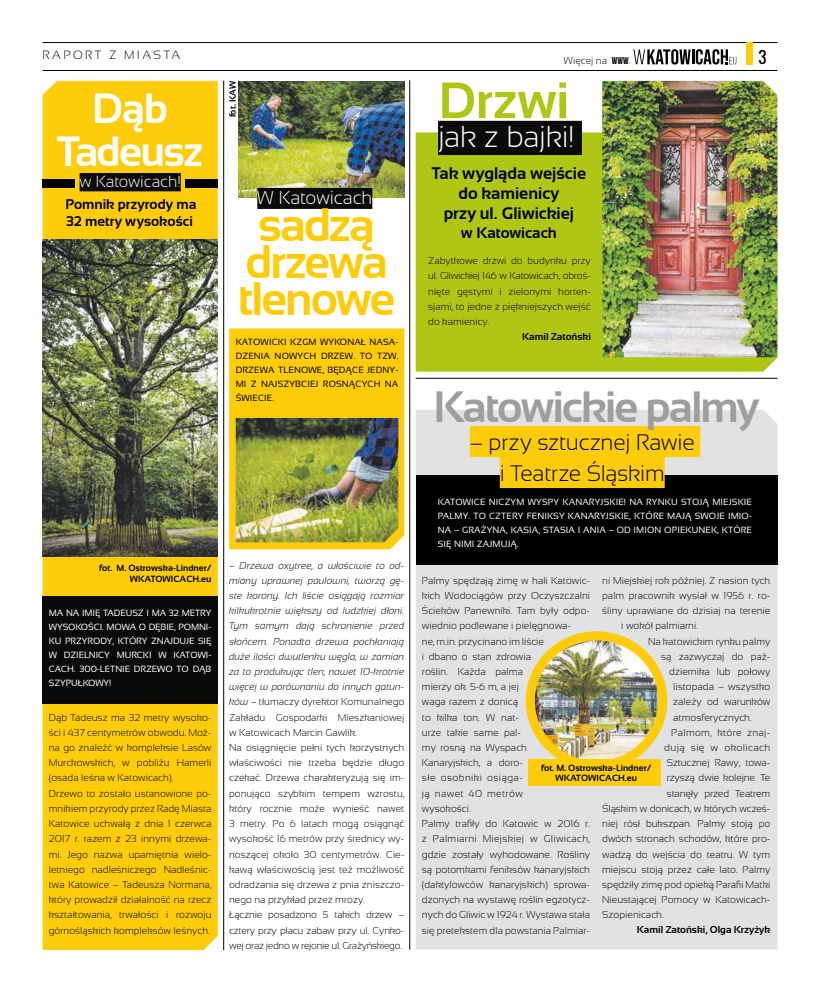
<style>
.page{position:relative;width:820px;height:993px;background:#fff}
.page>*{position:absolute;margin:0;border:0;box-sizing:border-box;transform-origin:0 0}
.t1{font:700 51.1px "Sansation";color:#adc714}
.t2{font:700 46.9px/37.3px "Sansation";color:#fecc0b;text-align:center}
.t3{font:700 43.9px "Sansation";color:#9c9e9f}
.t4{font:700 42.2px/43.1px "Sansation";color:#fff;text-align:center}
.t5{font:300 30.1px "Sansation";letter-spacing:-.01em;color:#fff}
.t6{font:300 22.4px/30.9px "Sansation";letter-spacing:-.01em;color:#000;text-align:center}
.t7{font:300 18.5px "Sansation";letter-spacing:-.01em;color:#fff}
.t8{font:17px "Oswald";color:#000}
.t9{font:700 16.8px/20.1px "Sansation";letter-spacing:-.005em;color:#000;text-align:center}
.t10{font:300 16.1px "Sansation";letter-spacing:-.005em;color:#fff}
.t11{font:700 15.3px "Sansation";color:#000}
.t12{font:700 14px/16.9px "Sansation";letter-spacing:-.005em;color:#000}
.t13{font:300 12px "Sansation";letter-spacing:.2em;color:#000}
.t14{font:300 10px/15.2px "Sansation";color:#000}
.t15{font:700 10px "Sansation";color:#000}
.t16{font:300 10px "Sansation";letter-spacing:.03em;color:#000}
.t17{font:9px/14px "Sansation";letter-spacing:.01em;color:#fff;text-align:justify}
.t18{font:9px/14px "Sansation";letter-spacing:.01em;color:#000;text-align:justify}
.t19{font:700 9px/10.8px "Sansation";color:#000}
.s1{font-family:"Bebas Neue";font-weight:400}
.s2{font-style:italic}
</style>
<div class="page">
<hr style="left:43px;top:42px;width:734px;height:1px;background:#000">
<svg style="left:633px;top:49px;width:103px;height:15px"></svg>
<hr style="left:43px;top:70px;width:734px;height:1px;background:#000">
<div style="left:746px;top:43px;width:6px;height:22px;background:#fecc0b"></div>
<div style="left:43px;top:81px;width:175px;height:868px;background:#fecc0b"></div>
<hr style="left:223px;top:81px;width:1px;height:868px;background:#000">
<div style="left:416px;top:410px;width:361px;height:539px;background:#e1e2e3"></div>
<div style="left:415px;top:475px;width:362px;height:89px;background:#000"></div>
<div style="left:415px;top:132px;width:362px;height:239px;background:#adc714"></div>
<img style="left:530px;top:636px;width:132px;height:129px">
<div style="left:525px;top:631px;width:142px;height:138px;border:9px solid #fecc0b;border-radius:50%"></div>
<div style="left:528px;top:759px;width:132px;height:26px;background:#fecc0b"></div>
<div style="left:43px;top:596px;width:175px;height:107px;background:#0a0a0b"></div>
<div style="left:229px;top:328px;width:175px;height:221px;background:#fecc0b"></div>
<img style="left:239px;top:81px;width:165px;height:117px">
<img style="left:602px;top:81px;width:175px;height:276px">
<hr style="left:409px;top:80px;width:1px;height:869px;background:#000">
<hr style="left:415px;top:378px;width:362px;height:1px;background:#000">
<div style="left:80px;top:173px;width:101px;height:18px;background:#0a0a0b"></div>
<div style="left:43px;top:179px;width:32px;height:8px;background:#000"></div>
<div style="left:185px;top:179px;width:33px;height:8px;background:#000"></div>
<img style="left:43px;top:239px;width:175px;height:317px">
<div style="left:257px;top:188px;width:115px;height:21px;background:#0a0a0b"></div>
<img style="left:236px;top:418px;width:162px;height:124px">
<div style="left:438px;top:121px;width:143px;height:34px;background:#0a0a0b"></div>
<div style="left:469px;top:426px;width:231px;height:31px;background:#fecc0b"></div>
<div style="left:499px;top:457px;width:165px;height:31px;background:#fecc0b"></div>
<p class="t13" style="left:43px;top:48px;width:52px">Ra port</p>
<p class="t13" style="left:109px;top:48px;width:44px">z miasta</p>
<h3 class="t4" style="left:57px;top:87px;width:147px">Dąb<br>Tadeusz</h3>
<h3 class="t10" style="left:80px;top:173px;width:103px">w Katowicach!</h3>
<h3 class="t12" style="left:66px;top:195px;width:132px">Pomnik przyrody ma<br>32 metry wysokości</h3>
<p class="t19" style="left:130px;top:562px;width:83px;text-indent:-31px">fot. M. Ostrowska-Lindner/<br>WKATOWICAC</p>
<p class="t19" style="left:192px;top:573px;width:20px">H.eu</p>
<p class="t17" style="left:49px;top:605px;width:164px">MA NA IM IĘ TADEUSZ I MA 32 M ETRY WYSOKOŚCI. MOWA O DĘBIE, POM NI-KU PRZYRODY, KTÓRY ZNAJDUJE SIĘ W DZIELNICY MURCKI W KATOWI-CACH. 300-LETNIE DRZEWO TO DĄB SZYPUŁKOWY!</p>
<p class="t14" style="left:49px;top:709px;width:164px">Dąb Tadeusz ma 32 metry wysoko&shy;ści i 437 centymetrów obwodu. Moż&shy;na go znaleźć w kompleksie Lasów Murckowskich, w pobliżu Hamerli (osada leśna w Katowicach).<br>Drzewo to zostało ustanowione po&shy;mnikiem przyrody przez Radę Miasta Katowice uchwałą z dnia 1 czerwca 2017 r. razem z 23 innymi drzewa&shy;mi. Jego nazwa upamiętnia wielo&shy;letniego nadleśniczego Nadleśnic&shy;twa Katowice – Tadeusza Normana, który prowadził działalność na rzecz kształtowania, trwałości i rozwoju górnośląskich kompleksów leśnych.</p>
<p class="t14" style="left:563px;top:53px;width:68px">Więcej na <span class="s1">WWW</span>.</p>
<h3 class="t8" style="left:758px;top:42px;width:10px">3</h3>
<p class="t19" style="left:227px;top:117px;width:37px;rotate:-90deg">fot. KAW</p>
<h1 class="t1" style="left:438px;top:72px;width:132px">Drzwi</h1>
<h3 class="t5" style="left:438px;top:120px;width:138px">jak z bajki!</h3>
<h3 class="t9" style="left:431px;top:163px;width:156px">Tak wygląda wejście do kamienicy<br>przy ul. Gliwickiej</h3>
<h3 class="t11" style="left:461px;top:224px;width:97px">w Katowicach</h3>
<h3 class="t7" style="left:257px;top:187px;width:116px">W Katowicach</h3>
<h2 class="t2" style="left:238px;top:206px;width:159px">sadzą drzewa tlenowe</h2>
<p class="t18" style="left:236px;top:334px;width:164px">KATOWICKI KZGM WYKONAŁ NASA-DZENIA NOWYCH DRZEW. TO TZW.<br>DRZEWA TLENOWE, BĘDĄCE JEDNY-M I Z NAJSZYBCIEJ ROSNĄCYCH NA ŚWIECIE.</p>
<p class="t14" style="left:428px;top:253px;width:164px;text-align:justify">Zabytkowe drzwi do budynku przy ul. Gliwickiej 146 w Katowicach, obroś&shy;nięte gęstymi i zielonymi horten&shy;sjami, to jedne z piękniejszych wejść do kamienicy.</p>
<p class="t15" style="left:522px;top:331px;width:70px">Kamil Zatoński</p>
<h3 class="t3" style="left:433px;top:382px;width:328px">Katowickie palmy</h3>
<h3 class="t6" style="left:469px;top:427px;width:226px">– przy sztucznej Rawie i Teatrze Śląskim</h3>
<p class="t14" style="left:229px;top:557px;width:177px">– <span class="s2">Drzewa oxytree, a właściwie to od&shy;miany uprawnej paulowni, tworzą gę&shy;ste korony. Ich liście osiągają rozmiar kilkukrotnie większy od ludzkiej dłoni.<br>Tym samym dają schronienie przed słońcem. Ponadto drzewa pochłaniają duże ilości dwutlenku węgla, w zamian za to produkując tlen, nawet 10-krotnie więcej w porównaniu do innych gatun&shy;ków</span> – tłumaczy dyrektor Komunalnego Zakładu Gospodarki Mieszkaniowej w Katowicach Marcin Gawlik.<br>Na osiągnięcie pełni tych korzystnych właściwości nie trzeba będzie długo czekać. Drzewa charakteryzują się im&shy;ponująco szybkim tempem wzrostu, który rocznie może wynieść nawet 3 metry. Po 6 latach mogą osiągnąć wysokość 16 metrów przy średnicy wy&shy;noszącej około 30 centymetrów. Cie&shy;kawą właściwością jest też możliwość odradzania się drzewa z pnia zniszczo&shy;nego na przykład przez mrozy.<br>Łącznie posadzono 5 takich drzew – cztery przy placu zabaw przy ul. Cynko&shy;wej oraz jedno w rejonie ul. Grażyńskiego.</p>
<p class="t17" style="left:437px;top:494px;width:315px">KATOWICE NICZYM WYSPY KANARYJSKIE! NA RYNKU STOJĄ M IEJSKIE PALMY. TO CZTERY FENIKSY KANARYJSKIE, KTÓRE MAJĄ SWOJE IM IO-NA – GRAŻYNA, KASIA, STASIA I ANIA – OD IM ION OPIEKUNEK, KTÓRE SIĘ NIMI ZAJMUJĄ.</p>
<p class="t14" style="left:422px;top:572px;width:170px">Palmy spędzają zimę w hali Katowic&shy;kich Wodociągów przy Oczyszczalni<br>Ścieków Panewniki. Tam były odpo&shy;wiednio podlewane i pielęgnowa-<br>ne, m.in. przycinano im liście<br>i dbano o stan zdrowia<br>roślin. Każda palma<br>mierzy ok. 5-6 m, a jej<br>waga razem z donicą<br>to kilka ton. W nat-<br>urze takie same pal-<br>my rosną na Wyspach<br>Kanaryjskich, a doro-<br>słe osobniki osiąga-<br>ją nawet 40 metrów<br>wysokości.<br>Palmy trafiły do Katowic w 2016 r. z Palmiarni Miejskiej w Gliwicach, gdzie zostały wyhodowane. Rośliny są potomkami feniksów kanaryjskich (daktylowców kanaryjskich) sprowa&shy;dzonych na wystawę roślin egzotycz&shy;nych do Gliwic w 1924 r. Wystawa stała się pretekstem dla powstania Palmiar-</p>
<p class="t14" style="left:602px;top:572px;width:170px">ni Miejskiej rok później. Z nasion tych</p>
<p class="t14" style="left:602px;top:587px;width:170px">palm pracownik wysiał w 1956 r. ro-</p>
<p class="t14" style="left:602px;top:603px;width:170px">śliny uprawiane do dzisiaj na terenie</p>
<p class="t14" style="left:621px;top:618px;width:78px">i wokół palmiarni.</p>
<p class="t14" style="left:648px;top:633px;width:124px">Na katowickim rynku palmy</p>
<p class="t14" style="left:661px;top:648px;width:110px">są zazwyczaj do paź-</p>
<p class="t14" style="left:669px;top:663px;width:103px">dziernika lub połowy</p>
<p class="t14" style="left:673px;top:679px;width:98px">listopada – wszystko</p>
<p class="t14" style="left:673px;top:694px;width:99px">zależy od warunków</p>
<p class="t14" style="left:673px;top:709px;width:80px">atmosferycznych.</p>
<p class="t16" style="left:671px;top:726px;width:101px">Palmom, które znaj-</p>
<p class="t16" style="left:664px;top:741px;width:108px">dują się w okolicach</p>
<p class="t14" style="left:666px;top:755px;width:105px">Sztucznej Rawy, towa-</p>
<p class="t14" style="left:666px;top:770px;width:105px">rzyszą dwie kolejne. Te</p>
<p class="t14" style="left:666px;top:785px;width:105px">stanęły przed Teatrem</p>
<p class="t14" style="left:602px;top:800px;width:170px">Śląskim w donicach, w których wcześ-</p>
<p class="t14" style="left:602px;top:815px;width:169px">niej rósł bukszpan. Palmy stoją po</p>
<p class="t14" style="left:602px;top:831px;width:170px">dwóch stronach schodów, które pro-</p>
<p class="t14" style="left:602px;top:846px;width:169px">wadzą do wejścia do teatru. W tym</p>
<p class="t14" style="left:602px;top:861px;width:170px">miejscu stoją przez całe lato. Palmy</p>
<p class="t14" style="left:602px;top:876px;width:169px">spędziły zimę pod opieką Parafii Matki</p>
<p class="t14" style="left:602px;top:891px;width:170px">Nieustającej Pomocy w Katowicach-</p>
<p class="t14" style="left:602px;top:907px;width:63px">Szopienicach.</p>
<p class="t15" style="left:636px;top:924px;width:135px">Kamil Zatoński, Olga Krzyżyk</p>
<p class="t19" style="left:555px;top:761px;width:97px;text-indent:-14px">fot. M. Ostrowska-Lindner/<br>WKATOWICAC</p>
<p class="t19" style="left:618px;top:772px;width:20px">H.eu</p>
</div>
